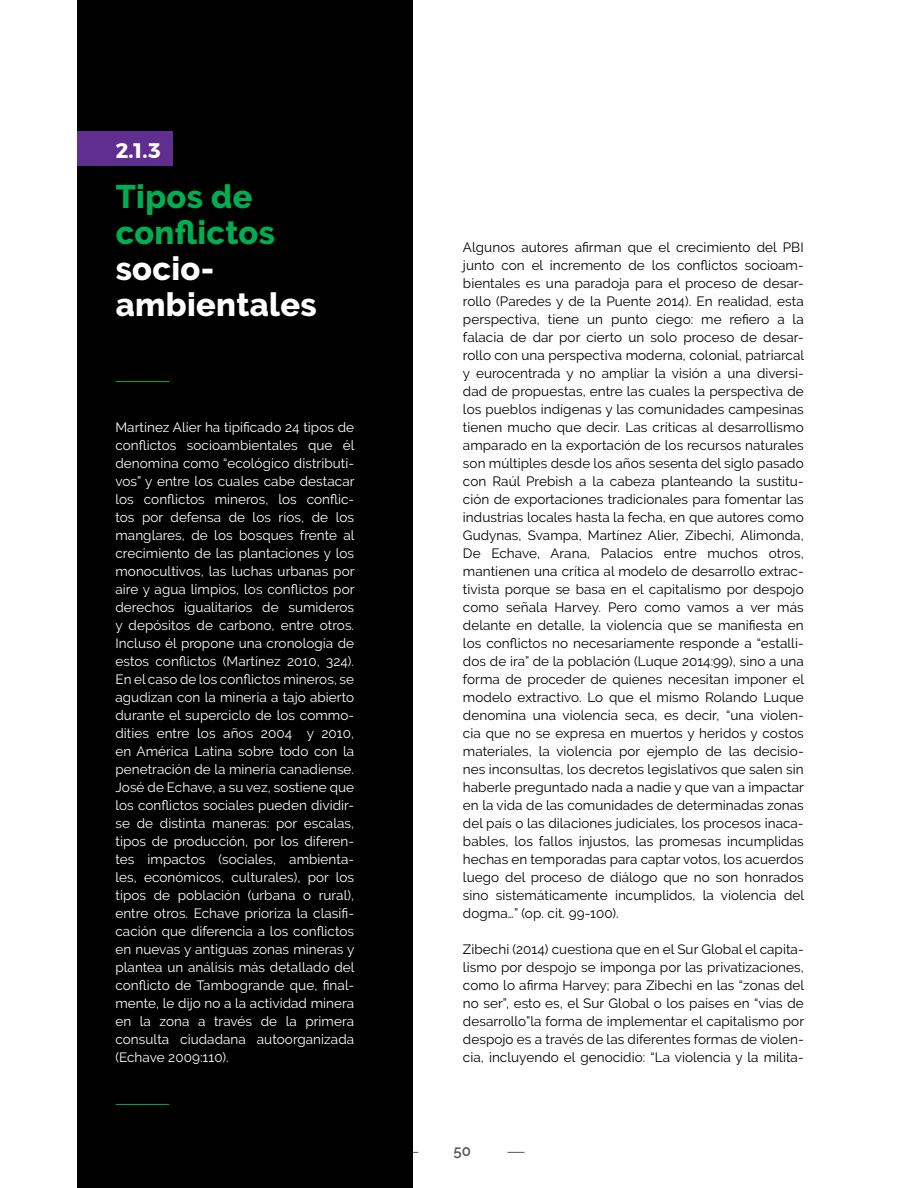
<style>
.page{position:relative;width:918px;height:1188px;background:#fff}
.page>*{position:absolute;margin:0;border:0;box-sizing:border-box;transform-origin:0 0}
.t1{font:800 32.55px/36px "Raleway";letter-spacing:.01em;color:#00ad50}
.t2{font:800 32.55px/36px "Raleway";letter-spacing:.01em;color:#fff}
.t3{font:700 21px "Montserrat";color:#fff}
.t4{font:600 15px "Raleway";color:#515a51}
.t5{font:13.5px/18px "Raleway";letter-spacing:.005em;color:#000;text-align:justify}
.t6{font:13.5px/18px "Raleway";letter-spacing:.005em;color:#fff;text-align:justify}
</style>
<div class="page">
<svg style="left:508px;top:1152px;width:17px;height:1px"></svg>
<div style="left:77px;top:0;width:336px;height:1188px;background:#000"></div>
<hr style="left:116px;top:381px;width:53px;height:1px;background:#00ad50">
<hr style="left:116px;top:1104px;width:53px;height:1px;background:#00ad50">
<div style="left:77px;top:132px;width:95px;height:34px;background:#602d91"></div>
<h2 class="t3" style="left:116px;top:133px;width:46px">2.1.3</h2>
<h1 class="t1" style="left:116px;top:179px;width:161px">Tipos de conflictos</h1>
<h1 class="t2" style="left:116px;top:251px;width:203px">socio&shy;ambientales</h1>
<p class="t6" style="left:115px;top:418px;width:241px">Martínez Alier ha tipificado 24 tipos de conflictos socioambientales que él denomina como “ecológico distributi&shy;vos” y entre los cuales cabe destacar los conflictos mineros, los conflic&shy;tos por defensa de los ríos, de los manglares, de los bosques frente al crecimiento de las plantaciones y los monocultivos, las luchas urbanas por aire y agua limpios, los conflictos por derechos igualitarios de sumideros y depósitos de carbono, entre otros.<br>Incluso él propone una cronología de estos conflictos (Martínez 2010, 324).<br>En el caso de los conflictos mineros, se agudizan con la minería a tajo abierto durante el superciclo de los commo&shy;dities entre los años 2004 y 2010, en América Latina sobre todo con la penetración de la minería canadiense.<br>José de Echave, a su vez, sostiene que los conflictos sociales pueden dividir&shy;se de distinta maneras: por escalas, tipos de producción, por los diferen&shy;tes impactos (sociales, ambienta&shy;les, económicos, culturales), por los tipos de población (urbana o rural), entre otros. Echave prioriza la clasifi&shy;cación que diferencia a los conflictos en nuevas y antiguas zonas mineras y plantea un análisis más detallado del conflicto de Tambogrande que, final&shy;mente, le dijo no a la actividad minera en la zona a través de la primera consulta ciudadana autoorganizada (Echave 2009:110).</p>
<p class="t5" style="left:463px;top:238px;width:343px">Algunos autores afirman que el crecimiento del PBI junto con el incremento de los conflictos socioam&shy;bientales es una paradoja para el proceso de desar&shy;rollo (Paredes y de la Puente 2014). En realidad, esta perspectiva, tiene un punto ciego: me refiero a la falacia de dar por cierto un solo proceso de desar&shy;rollo con una perspectiva moderna, colonial, patriarcal y eurocentrada y no ampliar la visión a una diversi&shy;dad de propuestas, entre las cuales la perspectiva de los pueblos indígenas y las comunidades campesinas tienen mucho que decir. Las críticas al desarrollismo amparado en la exportación de los recursos naturales son múltiples desde los años sesenta del siglo pasado con Raúl Prebish a la cabeza planteando la sustitu&shy;ción de exportaciones tradicionales para fomentar las industrias locales hasta la fecha, en que autores como Gudynas, Svampa, Martínez Alier, Zibechi, Alimonda, De Echave, Arana, Palacios entre muchos otros, mantienen una crítica al modelo de desarrollo extrac&shy;tivista porque se basa en el capitalismo por despojo como señala Harvey. Pero como vamos a ver más delante en detalle, la violencia que se manifiesta en los conflictos no necesariamente responde a “estalli&shy;dos de ira” de la población (Luque 2014:99), sino a una forma de proceder de quienes necesitan imponer el modelo extractivo. Lo que el mismo Rolando Luque denomina una violencia seca, es decir, “una violen&shy;cia que no se expresa en muertos y heridos y costos materiales, la violencia por ejemplo de las decisio&shy;nes inconsultas, los decretos legislativos que salen sin haberle preguntado nada a nadie y que van a impactar en la vida de las comunidades de determinadas zonas del país o las dilaciones judiciales, los procesos inaca&shy;bables, los fallos injustos, las promesas incumplidas hechas en temporadas para captar votos, los acuerdos luego del proceso de diálogo que no son honrados sino sistemáticamente incumplidos, la violencia del dogma…” (op. cit. 99-100).</p>
<p class="t5" style="left:463px;top:940px;width:343px">Zibechi (2014) cuestiona que en el Sur Global el capita&shy;lismo por despojo se imponga por las privatizaciones, como lo afirma Harvey; para Zibechi en las “zonas del no ser”, esto es, el Sur Global o los países en “vías de desarrollo”la forma de implementar el capitalismo por despojo es a través de las diferentes formas de violen&shy;cia, incluyendo el genocidio: “La violencia y la milita-</p>
<p class="t4" style="left:453px;top:1143px;width:19px">50</p>
</div>
